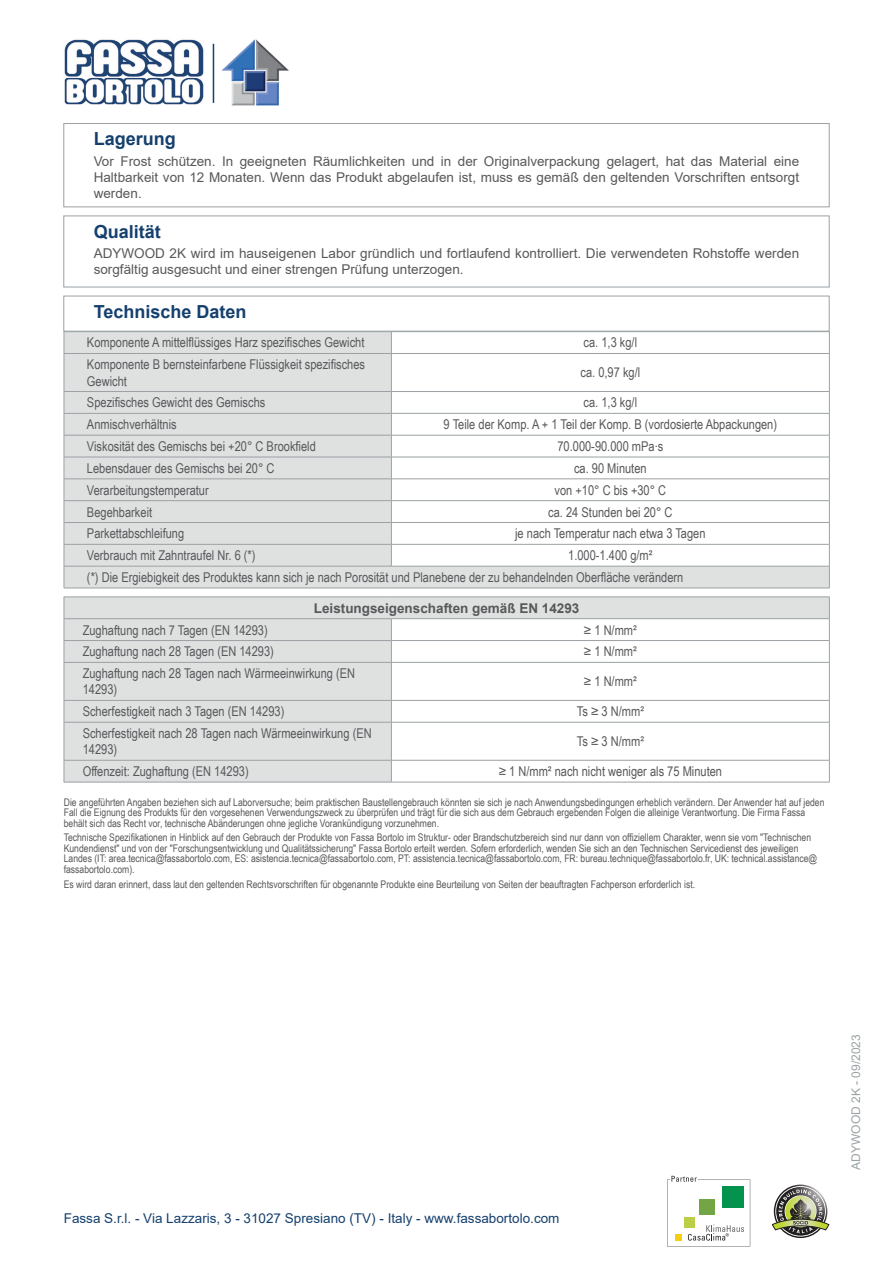
<style>
.page{position:relative;width:893px;height:1263px;background:#fff}
.page>*{position:absolute;margin:0;border:0;box-sizing:border-box;transform-origin:0 0}
.Titolo{font:700 18px "Arial";color:#15406e}
.normale_sx{font:13.5px/16.2px "Arial Narrow";color:#57585a}
.normale_centrato{font:13.5px "Arial Narrow";color:#57585a}
.Conservazione{font:13.5px/16.2px "Arial";color:#57585a;text-align:justify}
.Qualita{font:13.5px/16.2px "Arial";color:#57585a}
.t1{font:13.5px "Arial";color:#15406e}
.grassetto_centrato{font:700 13.5px "Arial";color:#57585a}
.t2{font:12px "Arial";color:#9ba1a4}
.t3{font:10.5px/10.5px "Arial Narrow";color:#57585a}
</style>
<div class="page">
<div style="left:64px;top:123px;width:765px;height:84px;border:1px solid #9ba1a4"></div>
<div style="left:64px;top:216px;width:765px;height:71px;border:1px solid #9ba1a4"></div>
<div style="left:64px;top:296px;width:765px;height:35px;border:1px solid #9ba1a4"></div>
<svg style="left:65px;top:332px;width:764px;height:256px"></svg>
<hr style="left:64px;top:331px;width:327px;height:1px;background:#9ba1a4">
<svg style="left:64px;top:332px;width:1px;height:21px"></svg>
<hr style="left:391px;top:331px;width:439px;height:1px;background:#9ba1a4">
<svg style="left:391px;top:332px;width:1px;height:21px"></svg>
<svg style="left:829px;top:332px;width:1px;height:21px"></svg>
<hr style="left:64px;top:353px;width:327px;height:1px;background:#9ba1a4">
<hr style="left:64px;top:354px;width:1px;height:37px;background:#9ba1a4">
<hr style="left:391px;top:353px;width:439px;height:1px;background:#9ba1a4">
<hr style="left:391px;top:354px;width:1px;height:37px;background:#9ba1a4">
<hr style="left:829px;top:354px;width:1px;height:37px;background:#9ba1a4">
<hr style="left:64px;top:391px;width:327px;height:1px;background:#9ba1a4">
<hr style="left:391px;top:391px;width:439px;height:1px;background:#9ba1a4">
<hr style="left:64px;top:413px;width:327px;height:1px;background:#9ba1a4">
<hr style="left:391px;top:413px;width:439px;height:1px;background:#9ba1a4">
<hr style="left:64px;top:435px;width:327px;height:1px;background:#9ba1a4">
<hr style="left:391px;top:435px;width:439px;height:1px;background:#9ba1a4">
<hr style="left:64px;top:457px;width:327px;height:1px;background:#9ba1a4">
<hr style="left:391px;top:457px;width:439px;height:1px;background:#9ba1a4">
<hr style="left:64px;top:479px;width:327px;height:1px;background:#9ba1a4">
<hr style="left:391px;top:479px;width:439px;height:1px;background:#9ba1a4">
<hr style="left:64px;top:500px;width:327px;height:1px;background:#9ba1a4">
<hr style="left:391px;top:500px;width:439px;height:1px;background:#9ba1a4">
<hr style="left:64px;top:522px;width:327px;height:1px;background:#9ba1a4">
<hr style="left:391px;top:522px;width:439px;height:1px;background:#9ba1a4">
<hr style="left:64px;top:544px;width:327px;height:1px;background:#9ba1a4">
<hr style="left:391px;top:544px;width:439px;height:1px;background:#9ba1a4">
<svg style="left:391px;top:392px;width:1px;height:174px"></svg>
<hr style="left:64px;top:566px;width:327px;height:1px;background:#9ba1a4">
<svg style="left:64px;top:392px;width:1px;height:196px"></svg>
<hr style="left:391px;top:566px;width:439px;height:1px;background:#9ba1a4">
<svg style="left:829px;top:392px;width:1px;height:196px"></svg>
<hr style="left:64px;top:588px;width:327px;height:1px;background:#9ba1a4">
<hr style="left:391px;top:588px;width:439px;height:1px;background:#9ba1a4">
<svg style="left:65px;top:598px;width:764px;height:184px;fill:#e7e8e9"></svg>
<hr style="left:64px;top:597px;width:327px;height:1px;background:#9ba1a4">
<hr style="left:391px;top:597px;width:439px;height:1px;background:#9ba1a4">
<hr style="left:64px;top:618px;width:327px;height:1px;background:#9ba1a4">
<hr style="left:391px;top:618px;width:439px;height:1px;background:#9ba1a4">
<hr style="left:64px;top:640px;width:327px;height:1px;background:#9ba1a4">
<svg style="left:64px;top:597px;width:1px;height:65px"></svg>
<hr style="left:391px;top:640px;width:439px;height:1px;background:#9ba1a4">
<svg style="left:391px;top:619px;width:1px;height:43px"></svg>
<svg style="left:829px;top:598px;width:1px;height:64px"></svg>
<hr style="left:64px;top:662px;width:327px;height:1px;background:#9ba1a4">
<hr style="left:64px;top:662px;width:1px;height:38px;background:#9ba1a4">
<hr style="left:391px;top:662px;width:439px;height:1px;background:#9ba1a4">
<hr style="left:391px;top:662px;width:1px;height:38px;background:#9ba1a4">
<hr style="left:829px;top:662px;width:1px;height:38px;background:#9ba1a4">
<hr style="left:64px;top:700px;width:327px;height:1px;background:#9ba1a4">
<svg style="left:64px;top:701px;width:1px;height:21px"></svg>
<hr style="left:391px;top:700px;width:439px;height:1px;background:#9ba1a4">
<svg style="left:391px;top:700px;width:1px;height:22px"></svg>
<svg style="left:829px;top:700px;width:1px;height:22px"></svg>
<hr style="left:64px;top:722px;width:327px;height:1px;background:#9ba1a4">
<hr style="left:64px;top:722px;width:1px;height:38px;background:#9ba1a4">
<hr style="left:391px;top:722px;width:439px;height:1px;background:#9ba1a4">
<hr style="left:391px;top:722px;width:1px;height:38px;background:#9ba1a4">
<hr style="left:829px;top:722px;width:1px;height:38px;background:#9ba1a4">
<hr style="left:64px;top:760px;width:327px;height:1px;background:#9ba1a4">
<svg style="left:64px;top:760px;width:1px;height:22px"></svg>
<hr style="left:64px;top:782px;width:327px;height:1px;background:#9ba1a4">
<hr style="left:391px;top:760px;width:439px;height:1px;background:#9ba1a4">
<svg style="left:391px;top:760px;width:1px;height:22px"></svg>
<svg style="left:829px;top:760px;width:1px;height:22px"></svg>
<hr style="left:391px;top:782px;width:439px;height:1px;background:#9ba1a4">
<svg style="left:667px;top:1176px;width:83px;height:71px"></svg>
<svg style="left:772px;top:1186px;width:57px;height:50px"></svg>
<img style="left:64px;top:39px;width:140px;height:66px">
<hr style="left:213px;top:44px;width:1px;height:59px;background:#15406e">
<img style="left:221px;top:39px;width:68px;height:67px">
<p class="Titolo" style="left:94px;top:126px;width:84px">Lagerung</p>
<p class="Conservazione" style="left:94px;top:153px;width:707px">Vor Frost schützen. In geeigneten Räumlichkeiten und in der Originalverpackung gelagert, hat das Material eine Haltbarkeit von 12 Monaten. Wenn das Produkt abgelaufen ist, muss es gemäß den geltenden Vorschriften entsorgt werden.</p>
<p class="Titolo" style="left:94px;top:219px;width:69px">Qualität</p>
<p class="Qualita" style="left:94px;top:245px;width:707px">ADYWOOD 2K wird im hauseigenen Labor gründlich und fortlaufend kontrolliert. Die verwendeten Rohstoffe werden sorgfältig ausgesucht und einer strengen Prüfung unterzogen.</p>
<p class="Titolo" style="left:94px;top:299px;width:154px">Technische Daten</p>
<p class="normale_sx" style="left:87px;top:334px;width:279px">Komponente A mittelflüssiges Harz spezifisches Gewicht</p>
<p class="normale_centrato" style="left:584px;top:333px;width:55px">ca. 1,3 kg/l</p>
<p class="normale_sx" style="left:87px;top:356px;width:280px">Komponente B bernsteinfarbene Flüssigkeit spezifisches<br>Gewicht</p>
<p class="normale_centrato" style="left:580px;top:363px;width:61px">ca. 0,97 kg/l</p>
<p class="normale_sx" style="left:87px;top:394px;width:180px">Spezifisches Gewicht des Gemischs</p>
<p class="normale_centrato" style="left:584px;top:393px;width:55px">ca. 1,3 kg/l</p>
<p class="normale_sx" style="left:87px;top:416px;width:91px">Anmischverhältnis</p>
<p class="normale_centrato" style="left:444px;top:414px;width:335px">9 Teile der Komp. A + 1 Teil der Komp. B (vordosierte Abpackungen)</p>
<p class="normale_sx" style="left:87px;top:438px;width:230px">Viskosität des Gemischs bei +20° C Brookfield</p>
<p class="normale_centrato" style="left:557px;top:436px;width:107px">70.000-90.000 mPa∙s</p>
<p class="normale_sx" style="left:87px;top:459px;width:189px">Lebensdauer des Gemischs bei 20° C</p>
<p class="normale_centrato" style="left:574px;top:458px;width:74px">ca. 90 Minuten</p>
<p class="normale_sx" style="left:87px;top:481px;width:123px">Verarbeitungstemperatur</p>
<p class="normale_centrato" style="left:554px;top:480px;width:113px">von +10° C bis +30° C</p>
<p class="normale_sx" style="left:87px;top:503px;width:67px">Begehbarkeit</p>
<p class="normale_centrato" style="left:548px;top:502px;width:126px">ca. 24 Stunden bei 20° C</p>
<p class="normale_sx" style="left:87px;top:525px;width:99px">Parkettabschleifung</p>
<p class="normale_centrato" style="left:515px;top:524px;width:192px">je nach Temperatur nach etwa 3 Tagen</p>
<p class="normale_sx" style="left:87px;top:547px;width:170px">Verbrauch mit Zahntraufel Nr. 6 (*)</p>
<p class="normale_centrato" style="left:568px;top:545px;width:86px">1.000-1.400 g/m²</p>
<p class="normale_sx" style="left:87px;top:569px;width:598px">(*) Die Ergiebigkeit des Produktes kann sich je nach Porosität und Planebene der zu behandelnden Oberfläche verändern</p>
<p class="grassetto_centrato" style="left:314px;top:598px;width:267px">Leistungseigenschaften gemäß EN 14293</p>
<p class="normale_sx" style="left:83px;top:621px;width:187px">Zughaftung nach 7 Tagen (EN 14293)</p>
<p class="normale_centrato" style="left:584px;top:620px;width:54px">≥ 1 N/mm²</p>
<p class="normale_sx" style="left:83px;top:643px;width:193px">Zughaftung nach 28 Tagen (EN 14293)</p>
<p class="normale_centrato" style="left:584px;top:642px;width:54px">≥ 1 N/mm²</p>
<p class="normale_sx" style="left:83px;top:665px;width:274px">Zughaftung nach 28 Tagen nach Wärmeeinwirkung (EN<br>14293)</p>
<p class="normale_centrato" style="left:584px;top:672px;width:54px">≥ 1 N/mm²</p>
<p class="normale_sx" style="left:83px;top:703px;width:203px">Scherfestigkeit nach 3 Tagen (EN 14293)</p>
<p class="normale_centrato" style="left:577px;top:701px;width:69px">Ts ≥ 3 N/mm²</p>
<p class="normale_sx" style="left:83px;top:725px;width:291px">Scherfestigkeit nach 28 Tagen nach Wärmeeinwirkung (EN<br>14293)</p>
<p class="normale_centrato" style="left:577px;top:731px;width:69px">Ts ≥ 3 N/mm²</p>
<p class="normale_sx" style="left:83px;top:763px;width:167px">Offenzeit: Zughaftung (EN 14293)</p>
<p class="normale_centrato" style="left:499px;top:761px;width:225px">≥ 1 N/mm² nach nicht weniger als 75 Minuten</p>
<p class="t3" style="left:64px;top:796px;width:762px">Die angeführten Angaben beziehen sich auf Laborversuche; beim praktischen Baustellengebrauch könnten sie sich je nach Anwendungsbedingungen erheblich verändern. Der Anwender hat auf jeden<br>Fall die Eignung des Produkts für den vorgesehenen Verwendungszweck zu überprüfen und trägt für die sich aus dem Gebrauch ergebenden Folgen die alleinige Verantwortung. Die Firma Fassa behält sich das Recht vor, technische Abänderungen ohne jegliche Vorankündigung vorzunehmen.</p>
<p class="t3" style="left:64px;top:832px;width:755px">Technische Spezifikationen in Hinblick auf den Gebrauch der Produkte von Fassa Bortolo im Struktur- oder Brandschutzbereich sind nur dann von offiziellem Charakter, wenn sie vom "Technischen Kundendienst" und von der "Forschungsentwicklung und Qualitätssicherung" Fassa Bortolo erteilt werden. Sofern erforderlich, wenden Sie sich an den Technischen Servicedienst des jeweiligen Landes (IT: area.tecnica@fassabortolo.com, ES: asistencia.tecnica@fassabortolo.com, PT: assistencia.tecnica@fassabortolo.com, FR: bureau.technique@fassabortolo.fr, UK: technical.assistance@ fassabortolo.com).</p>
<p class="t3" style="left:64px;top:878px;width:633px">Es wird daran erinnert, dass laut den geltenden Rechtsvorschriften für obgenannte Produkte eine Beurteilung von Seiten der beauftragten Fachperson erforderlich ist.</p>
<p class="t1" style="left:64px;top:1208px;width:497px">Fassa S.r.l. - Via Lazzaris, 3 - 31027 Spresiano (TV) - Italy - www.fassabortolo.com</p>
<p class="t2" style="left:848px;top:1170px;width:137px;rotate:-90deg">ADYWOOD 2K - 09/2023</p>
</div>
